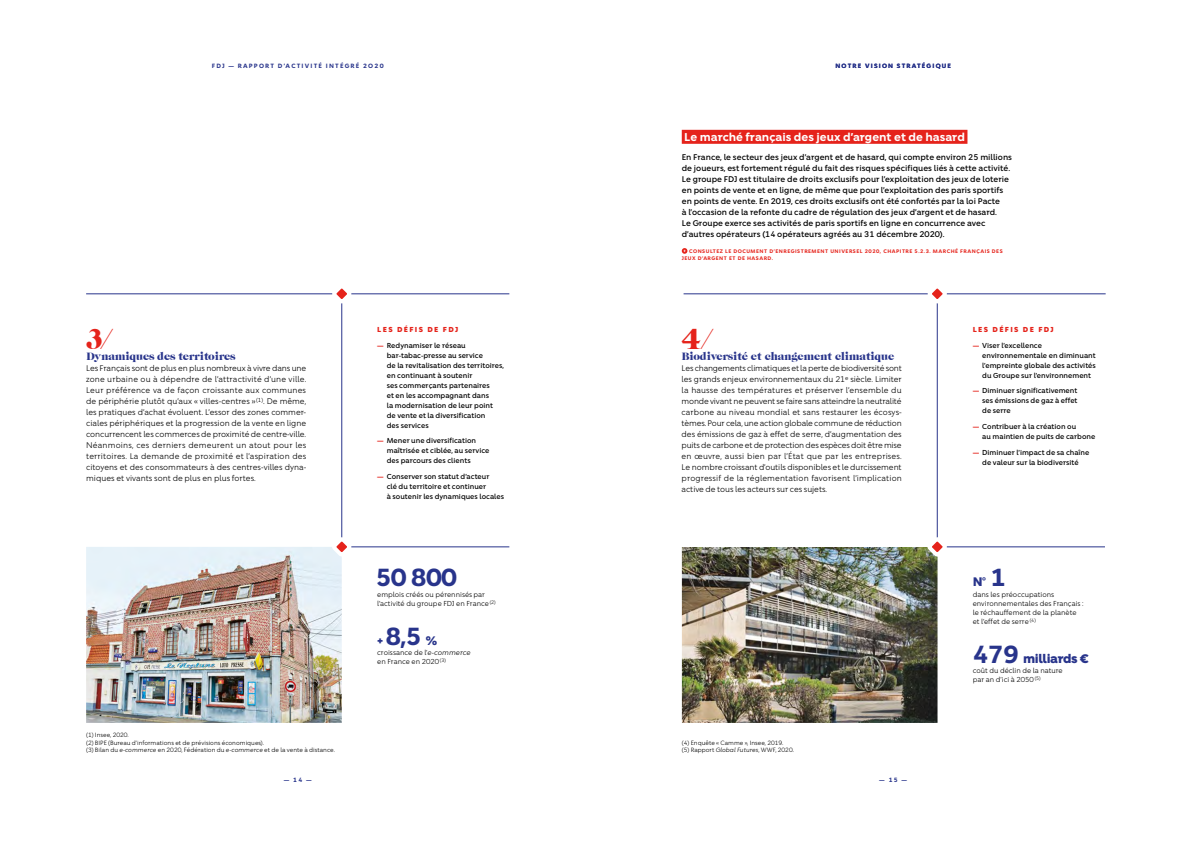
<style>
.page{position:relative;width:1191px;height:842px;background:#fff}
.page>*{position:absolute;margin:0;border:0;box-sizing:border-box;transform-origin:0 0}
.t1{font:30px "Caslon Graphique EF";color:#e5231b}
.t2{font:700 24px "Chance";color:#28348b}
.t3{font:900 12px "Chance";letter-spacing:-.03em;color:#28348b}
.t4{font:11px "Caslon Graphique EF";letter-spacing:-.02em;color:#28348b}
.t5{font:700 11px "Chance";color:#fff}
.t6{font:8px/11px "Chance";color:#000;text-align:justify}
.t7{font:500 8px/11px "Chance";color:#000}
.t8{font:500 7px/10px "Chance";color:#000}
.t9{font:7px/9px "Chance";color:#000}
.t10{font:900 7px "Chance";letter-spacing:.2em;color:#e5231b}
.t11{font:6px/7.2px "Chance";color:#000}
.t12{font:700 6px "Chance";letter-spacing:.2em;color:#28348b}
.t13{font:700 5px/7px "Chance";letter-spacing:.1em;color:#e5231b}
.s1{font-style:italic}
.s2{font-weight:700;color:#e5231b}
.s3{font-weight:900;font-size:12px}
.s4{font-weight:700;font-size:24px}
</style>
<div class="page">
<img style="left:86px;top:547px;width:256px;height:176px">
<img style="left:682px;top:547px;width:255px;height:176px">
<div style="left:682px;top:130px;width:285px;height:14px;background:#e5231b"></div>
<svg style="left:682px;top:248px;width:5px;height:6px"></svg>
<hr style="left:86px;top:294px;width:423px;height:1px;background:#28348b">
<hr style="left:341px;top:294px;width:1px;height:253px;background:#28348b">
<svg style="left:328px;top:288px;width:27px;height:19px"></svg>
<hr style="left:683px;top:294px;width:422px;height:1px;background:#28348b">
<hr style="left:937px;top:294px;width:1px;height:253px;background:#28348b">
<svg style="left:923px;top:288px;width:27px;height:19px"></svg>
<hr style="left:342px;top:547px;width:167px;height:1px;background:#28348b">
<hr style="left:937px;top:547px;width:168px;height:1px;background:#28348b">
<svg style="left:328px;top:533px;width:27px;height:27px"></svg>
<svg style="left:923px;top:533px;width:27px;height:27px"></svg>
<p class="t12" style="left:212px;top:62px;width:173px">FDJ — RAPPORT D’ACTIVITÉ INTÉGRÉ 2O20</p>
<h1 class="t1" style="left:86px;top:322px;width:29px">3/</h1>
<h3 class="t4" style="left:86px;top:350px;width:151px">Dynamiques des territoires</h3>
<p class="t6" style="left:86px;top:362px;width:222px">Les Français sont de plus en plus nombreux à vivre dans une zone urbaine ou à dépendre de l’attractivité d’une ville.<br>Leur préférence va de façon croissante aux communes de périphérie plutôt qu’aux « villes-centres »<sup>(1)</sup>. De même, les pratiques d’achat évoluent. L’essor des zones commer&shy;ciales périphériques et la progression de la vente en ligne concurrencent les commerces de proximité de centre-ville.<br>Néanmoins, ces derniers demeurent un atout pour les territoires. La demande de proximité et l’aspiration des citoyens et des consommateurs à des centres-villes dyna&shy;miques et vivants sont de plus en plus fortes.</p>
<p class="t11" style="left:86px;top:731px;width:250px">(1) Insee, 2020.<br>(2) BIPE (Bureau d’informations et de prévisions économiques).<br>(3) Bilan du <span class="s1">e-commerce</span> en 2020, Fédération du <span class="s1">e-commerce</span> et de la vente à distance.</p>
<p class="t10" style="left:377px;top:325px;width:83px">LES DÉFIS DE FDJ</p>
<p class="t8" style="left:387px;top:340px;width:119px;text-indent:-9px"><span class="s2">—</span> Redynamiser le réseau bar-tabac-presse au service<br>de la revitalisation des territoires, en continuant à soutenir<br>ses commerçants partenaires<br>et en les accompagnant dans<br>la modernisation de leur point<br>de vente et la diversification<br>des services</p>
<p class="t8" style="left:387px;top:435px;width:104px;text-indent:-9px"><span class="s2">—</span> Mener une diversification maîtrisée et ciblée, au service des parcours des clients</p>
<p class="t8" style="left:387px;top:471px;width:119px;text-indent:-9px"><span class="s2">—</span> Conserver son statut d’acteur<br>clé du territoire et continuer<br>à soutenir les dynamiques locales</p>
<h2 class="t2" style="left:376px;top:562px;width:83px">50 800</h2>
<p class="t9" style="left:377px;top:589px;width:120px">emplois créés ou pérenniséspar l’activité du groupe FDJ en France<sup>(2)</sup></p>
<h2 class="t2" style="left:377px;top:620px;width:61px"><span class="s3">+</span> 8,5 <span class="s3">%</span></h2>
<p class="t9" style="left:377px;top:648px;width:95px">croissance de l’<span class="s1">e-commerce </span>en France en 2020 <sup>(3)</sup></p>
<p class="t12" style="left:835px;top:62px;width:117px">NOTRE VISION STRATÉGIQUE</p>
<h3 class="t5" style="left:684px;top:130px;width:282px">Le marché français des jeux d’argent et de hasard</h3>
<p class="t7" style="left:682px;top:152px;width:332px">En France, le secteur des jeux d’argent et de hasard, qui compte environ 25 millions de joueurs, est fortement régulé du fait des risques spécifiques liés à cette activité.<br>Le groupe FDJ est titulaire de droits exclusifs pour l’exploitation des jeux de loterie en points de vente et en ligne, de même que pour l’exploitation des paris sportifs en points de vente. En 2019, ces droits exclusifs ont été confortés par la loi Pacte<br>à l’occasion de la refonte du cadre de régulation des jeux d’argent et de hasard.<br>Le Groupe exerce ses activités de paris sportifs en ligne en concurrence avec d’autres opérateurs (14 opérateurs agréés au 31 décembre 2020).</p>
<p class="t13" style="left:682px;top:247px;width:322px;text-indent:7px">CONSULTEZ LE DOCUMENT D’ENREGISTREMENT UNIVERSEL 2020, CHAPITRE 5.2.3. MARCHÉ FRANÇAIS DES<br>JEUX D’ARGENT ET DE HASARD.</p>
<h1 class="t1" style="left:681px;top:322px;width:34px">4/</h1>
<h3 class="t4" style="left:681px;top:350px;width:214px">Biodiversité et changement climatique</h3>
<p class="t6" style="left:681px;top:362px;width:222px">Les changements climatiques et la perte de biodiversité sont les grands enjeux environnementaux du 21<sup>e</sup> siècle. Limiter la hausse des températures et préserver l’ensemble du monde vivant ne peuvent se faire sans atteindre la neutralité carbone au niveau mondial et sans restaurer les écosys&shy;tèmes. Pour cela, une action globale commune de réduction des émissions de gaz à effet de serre, d’augmentation des puits de carbone et de protection des espèces doit être mise en œuvre, aussi bien par l’État que par les entreprises.<br>Le nombre croissant d’outils disponibles et le durcissement progressif de la réglementation favorisent l’implication active de tous les acteurs sur ces sujets.</p>
<p class="t11" style="left:682px;top:739px;width:114px">(4) Enquête « Camme », Insee, 2019.<br>(5) Rapport <span class="s1">Global Futures</span>, WWF, 2020.</p>
<p class="t10" style="left:972px;top:325px;width:83px">LES DÉFIS DE FDJ</p>
<p class="t8" style="left:982px;top:340px;width:115px;text-indent:-9px"><span class="s2">—</span> Viser l’excellence environnementale en diminuant l’empreinte globale des activités du Groupe sur l’environnement</p>
<p class="t8" style="left:982px;top:386px;width:97px;text-align:justify;text-indent:-9px"><span class="s2">—</span> Diminuer significativement ses émissions de gaz à effet de serre</p>
<p class="t8" style="left:982px;top:421px;width:115px;text-indent:-9px"><span class="s2">—</span> Contribuer à la création ou<br>au maintien de puits de carbone</p>
<p class="t8" style="left:972px;top:447px;width:118px;text-align:center"><span class="s2">—</span> Diminuer l’impact de sa chaîne de valeur sur la biodiversité</p>
<h3 class="t3" style="left:972px;top:574px;width:35px">N° <span class="s4">1</span></h3>
<p class="t9" style="left:972px;top:589px;width:112px">dans les préoccupations environnementales des Français : le réchauffement de la planète et l’effet de serre <sup>(4)</sup></p>
<h3 class="t3" style="left:972px;top:650px;width:117px"><span class="s4">479</span> milliards €</h3>
<p class="t9" style="left:972px;top:666px;width:92px">coût du déclin de la nature par an d’ici à 2050 <sup>(5)</sup></p>
<p class="t12" style="left:284px;top:776px;width:29px">— 14 —</p>
<p class="t12" style="left:879px;top:776px;width:29px">— 15 —</p>
</div>
